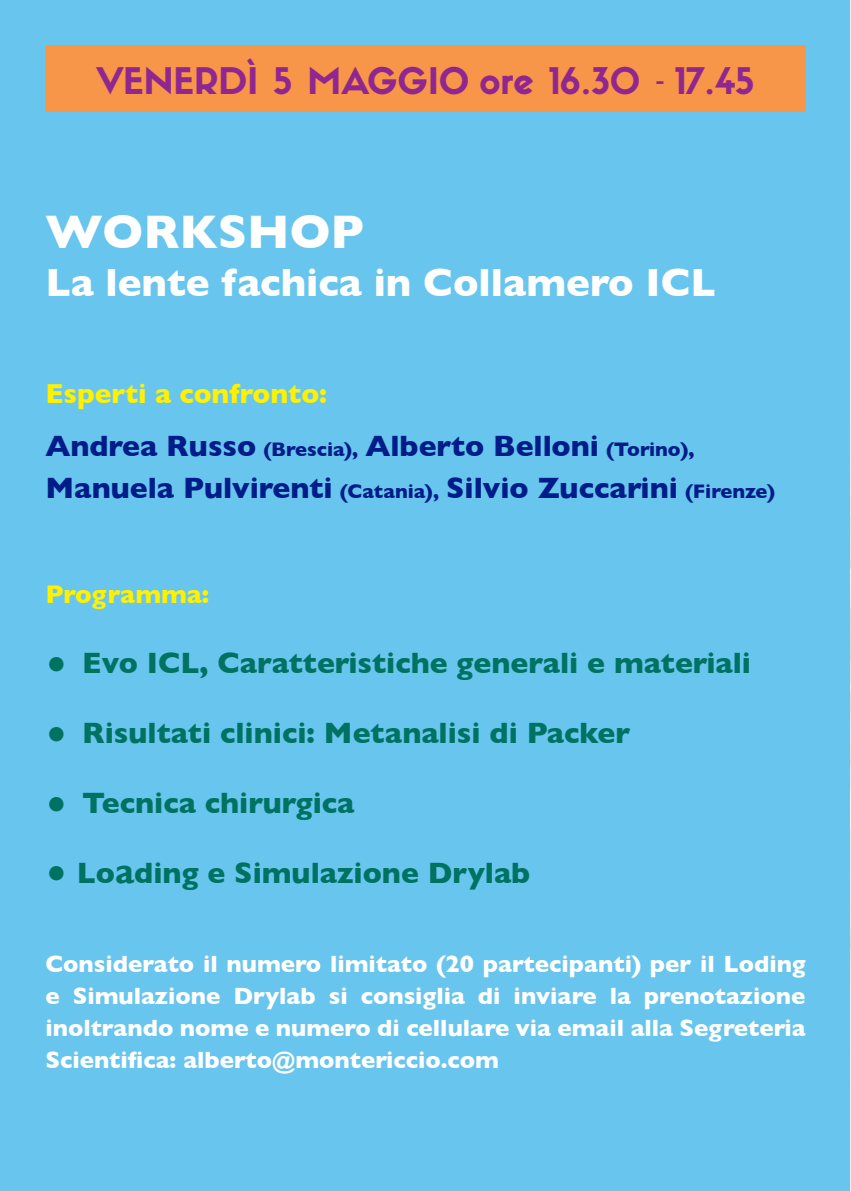
<style>
.page{position:relative;width:851px;height:1191px;background:#fff}
.page>*{position:absolute;margin:0;border:0;box-sizing:border-box;transform-origin:0 0}
.t1{font:700 48px "Gill Sans";color:#fff}
.t2{font:700 40px "Gill Sans";color:#fff}
.t3{font:36px "Sifonn Pro";color:#90268f}
.t4{font:700 30px "Gill Sans";color:#007262}
.t5{font:700 30px "Gill Sans";color:#001c88}
.t6{font:700 28px "Gill Sans";color:#fff101}
.t7{font:700 26px "Gill Sans";color:#fff101}
.t8{font:700 24px/32px "Gill Sans";color:#fff;text-align:justify}
.s1{font-size:24px}
.s2{font-size:20px}
.s3{font-size:44px}
.s4{font-size:36px}
</style>
<div class="page">
<img style="left:849px;top:0;width:1px;height:1191px">
<div style="left:0;top:0;width:849px;height:1191px;background:#68c5ed"></div>
<div style="left:45px;top:45px;width:760px;height:67px;background:#f79649"></div>
<p class="t3" style="left:96px;top:57px;width:659px">VENERDÌ 5 MAGGIO ore 16.30 <span class="s1">-</span> 17.45</p>
<p class="t1" style="left:45px;top:193px;width:320px">WORKSHOP</p>
<p class="t2" style="left:45px;top:250px;width:671px">La lente fachica in Collamero ICL</p>
<p class="t6" style="left:45px;top:372px;width:283px">Esperti a confronto:</p>
<p class="t5" style="left:45px;top:422px;width:650px">Andrea Russo <span class="s2">(Brescia),</span> Alberto Belloni <span class="s2">(Torino),</span></p>
<p class="t5" style="left:45px;top:464px;width:731px">Manuela Pulvirenti <span class="s2">(Catania),</span> Silvio Zuccarini <span class="s2">(Firenze)</span></p>
<p class="t7" style="left:45px;top:573px;width:165px">Programma:</p>
<p class="t4" style="left:45px;top:639px;width:707px"><span class="s3">•</span> Evo ICL, Caratteristiche generali e materiali</p>
<p class="t4" style="left:45px;top:709px;width:586px"><span class="s3">•</span> Risultati clinici: Metanalisi di Packer</p>
<p class="t4" style="left:45px;top:778px;width:310px"><span class="s3">•</span> Tecnica chirurgica</p>
<p class="t4" style="left:45px;top:849px;width:486px"><span class="s3">•</span> Lo<span class="s4">a</span>ding e Simulazione Drylab</p>
<p class="t8" style="left:45px;top:947px;width:761px">Considerato il numero limitato (20 partecipanti) per il Loding e Simulazione Drylab si consiglia di inviare la prenotazione inoltrando nome e numero di cellulare via email alla Segreteria Scientifica: alberto@montericcio.com</p>
</div>
